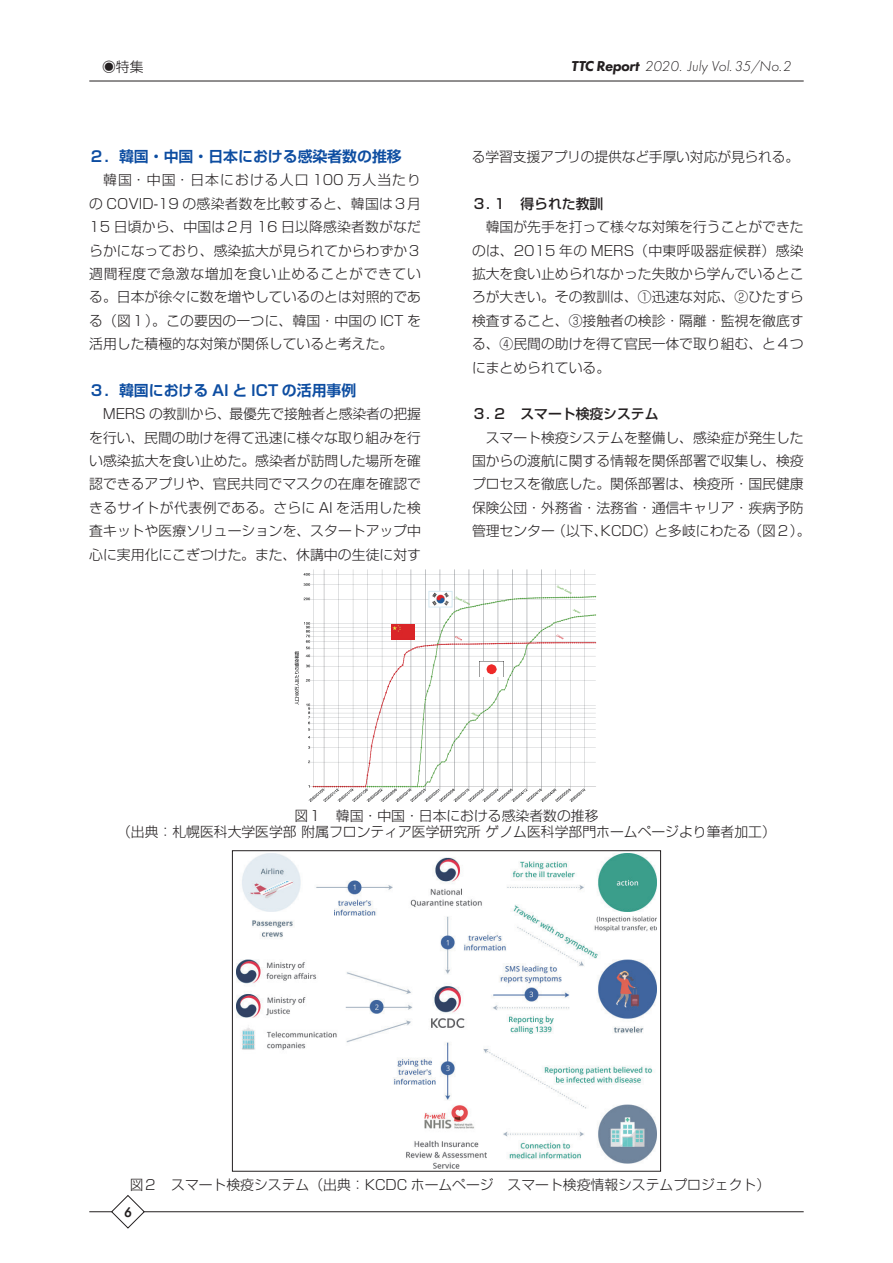
<style>
.page{position:relative;width:893px;height:1263px;background:#fff}
.page>*{position:absolute;margin:0;border:0;box-sizing:border-box;transform-origin:0 0}
.t1{font:700 14.85px "Shin Go Pr 6 N De";color:#0d4da1}
.t2{font:italic 300 14.85px "Futura PT";color:#231f20}
.t3{font:italic 600 14.7px "Futura PT";color:#231f20;scale:.87 1}
.t4{font:300 13.8px/23.4px "Shin Go Pr 6 N";color:#231f20;text-align:justify}
.t5{font:500 13.8px "Shin Go Pr 6 N";color:#231f20}
.s1{font-weight:800}
</style>
<div class="page">
<hr style="left:89px;top:81px;width:715px;height:1px;background:#231f20">
<hr style="left:89px;top:1211px;width:715px;height:1px;background:#231f20">
<svg style="left:111px;top:1195px;width:34px;height:33px"></svg>
<img style="left:236px;top:853px;width:421px;height:315px">
<div style="left:232px;top:850px;width:429px;height:321px;border:1px solid #231f20"></div>
<img style="left:294px;top:569px;width:303px;height:233px">
<img style="left:431px;top:593px;width:19px;height:12px">
<div style="left:429px;top:591px;width:23px;height:16px;border:1px solid #d7ebf4"></div>
<img style="left:480px;top:661px;width:23px;height:16px">
<img style="left:392px;top:625px;width:22px;height:15px">
<p class="t4" style="left:102px;top:54px;width:43px">◉特集</p>
<p class="t2" style="left:571px;top:58px;width:221px"><span class="s1">TTC Report</span> 2020. July Vol. 35/No.2</p>
<p class="t1" style="left:89px;top:145px;width:314px">２．韓国・中国・日本における感染者数の推移</p>
<p class="t4" style="left:89px;top:167px;width:333px;text-indent:14px">韓国・中国・日本における人口 100 万人当たりの COVID-19 の感染者数を比較すると、韓国は３月15 日頃から、中国は２月 16 日以降感染者数がなだらかになっており、感染拡大が見られてからわずか３週間程度で急激な増加を食い止めることができている。日本が徐々に数を増やしているのとは対照的である（図１）。この要因の一つに、韓国・中国の ICT を活用した積極的な対策が関係していると考えた。</p>
<p class="t1" style="left:89px;top:378px;width:269px">３．韓国における AI と ICT の活用事例</p>
<p class="t4" style="left:89px;top:401px;width:333px;text-indent:14px">MERS の教訓から、最優先で接触者と感染者の把握を行い、民間の助けを得て迅速に様々な取り組みを行い感染拡大を食い止めた。感染者が訪問した場所を確認できるアプリや、官民共同でマスクの在庫を確認できるサイトが代表例である。さらに AI を活用した検査キットや医療ソリューションを、スタートアップ中心に実用化にこぎつけた。また、休講中の生徒に対す</p>
<p class="t4" style="left:472px;top:144px;width:329px">る学習支援アプリの提供など手厚い対応が見られる。</p>
<p class="t5" style="left:472px;top:192px;width:133px">３．１　得られた教訓</p>
<p class="t4" style="left:472px;top:214px;width:333px;text-indent:14px">韓国が先手を打って様々な対策を行うことができたのは、2015 年の MERS（中東呼吸器症候群）感染拡大を食い止められなかった失敗から学んでいるところが大きい。その教訓は、①迅速な対応、②ひたすら検査すること、③接触者の検診・隔離・監視を徹底する、④民間の助けを得て官民一体で取り組む、と４つにまとめられている。</p>
<p class="t5" style="left:472px;top:403px;width:188px">３．２　スマート検疫システム</p>
<p class="t4" style="left:472px;top:424px;width:340px;text-align:center">スマート検疫システムを整備し、感染症が発生した<br>国からの渡航に関する情報を関係部署で収集し、検疫プロセスを徹底した。関係部署は、検疫所・国民健康保険公団・外務省・法務省・通信キャリア・疾病予防管理センター（以下、KCDC）と多岐にわたる（図２）。</p>
<p class="t4" style="left:117px;top:807px;width:660px;line-height:15.9px;text-align:center">図１　韓国・中国・日本における感染者数の推移<br>（出典：札幌医科大学医学部 附属フロンティア医学研究所 ゲノム医科学部門ホームページより筆者加工）</p>
<p class="t4" style="left:130px;top:1171px;width:642px">図２　スマート検疫システム（出典：KCDC ホームページ　スマート検疫情報システムプロジェクト）</p>
<p class="t3" style="left:124px;top:1202px;width:10px">6</p>
</div>
